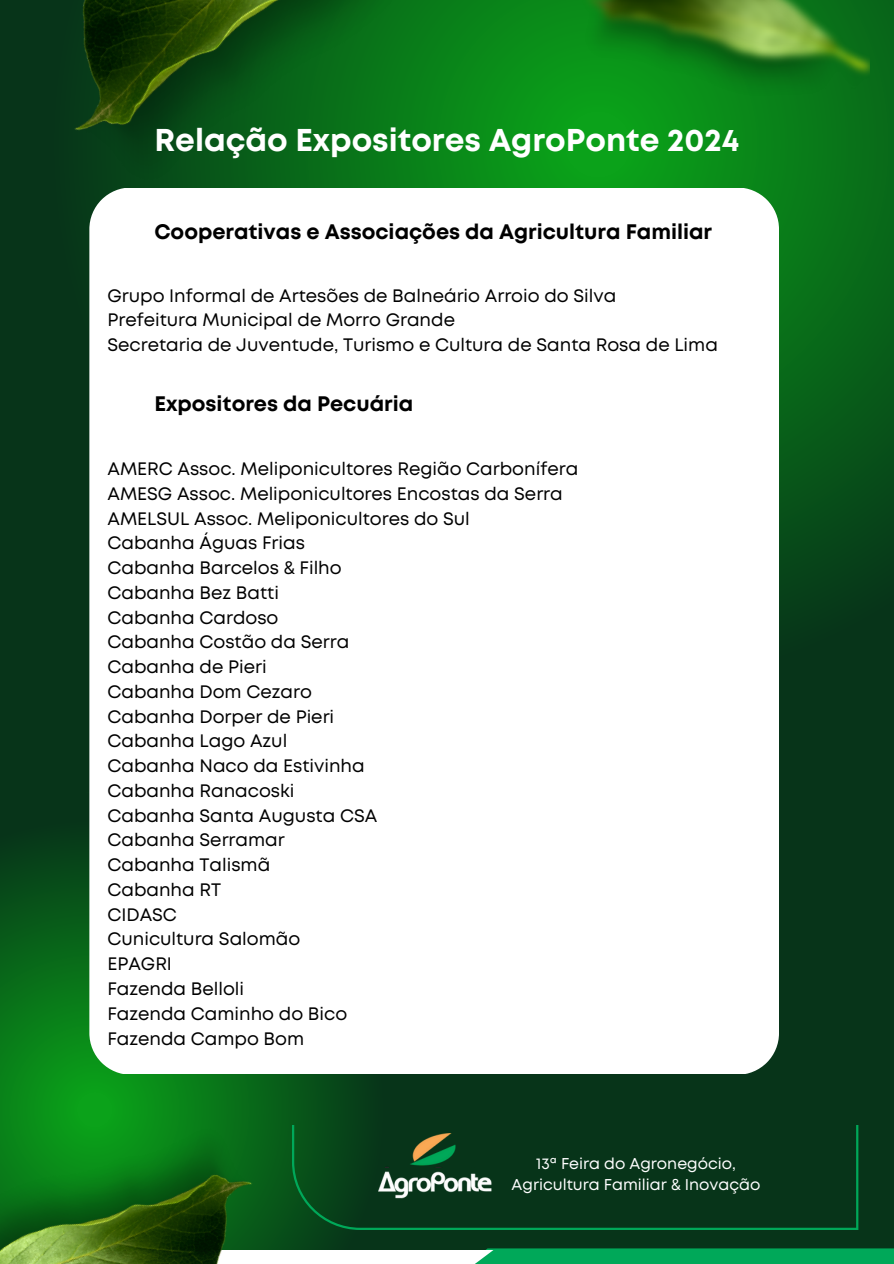
<style>
.page{position:relative;width:894px;height:1264px;background:#fff}
.page>*{position:absolute;margin:0;border:0;box-sizing:border-box;transform-origin:0 0}
.t1{font:700 31.5px "Mont";color:#fff}
.t2{font:700 21px "Mont";color:#000}
.t3{font:18px/24.8px "Mont";color:#000}
.t4{font:15.6px "Mont";color:#fff}
</style>
<div class="page">
<div style="left:0;top:0;width:893px;height:1263px;background:#073419"></div>
<svg style="left:0;top:847px;width:410px;height:401px"></svg>
<svg style="left:519px;top:0;width:374px;height:741px"></svg>
<img style="left:74px;top:0;width:445px;height:187px">
<img style="left:582px;top:0;width:287px;height:99px">
<svg style="left:289px;top:1248px;width:604px;height:15px;background:#48b983"></svg>
<svg style="left:292px;top:1125px;width:566px;height:104px"></svg>
<img style="left:0;top:1067px;width:289px;height:196px">
<img style="left:378px;top:1133px;width:118px;height:34px">
<img style="left:378px;top:1171px;width:118px;height:27px">
<div style="left:89px;top:187px;width:689px;height:886px;background:#fff"></div>
<h3 class="t1" style="left:154px;top:128px;width:586px">Relação Expositores AgroPonte 2024</h3>
<h3 class="t2" style="left:154px;top:224px;width:559px">Cooperativas e Associações da Agricultura Familiar</h3>
<p class="t3" style="left:107px;top:284px;width:612px">Grupo Informal de Artesões de Balneário Arroio do Silva<br>Prefeitura Municipal de Morro Grande<br>Secretaria de Juventude, Turismo e Cultura de Santa Rosa de Lima</p>
<p class="t2" style="left:154px;top:395px;width:260px">Expositores da Pecuária</p>
<p class="t3" style="left:107px;top:457px;width:472px">AMERC Assoc. Meliponicultores Região Carbonífera<br>AMESG Assoc. Meliponicultores Encostas da Serra<br>AMELSUL Assoc. Meliponicultores do Sul<br>Cabanha Águas Frias<br>Cabanha Barcelos &amp; Filho<br>Cabanha Bez Batti<br>Cabanha Cardoso<br>Cabanha Costão da Serra<br>Cabanha de Pieri<br>Cabanha Dom Cezaro<br>Cabanha Dorper de Pieri<br>Cabanha Lago Azul<br>Cabanha Naco da Estivinha<br>Cabanha Ranacoski<br>Cabanha Santa Augusta CSA<br>Cabanha Serramar<br>Cabanha Talismã<br>Cabanha RT<br>CIDASC<br>Cunicultura Salomão<br>EPAGRI<br>Fazenda Belloli<br>Fazenda Caminho do Bico<br>Fazenda Campo Bom</p>
<h1 class="t4" style="left:536px;top:1157px;width:201px">13ª Feira do Agronegócio,</h1>
<h2 class="t4" style="left:511px;top:1179px;width:250px">Agricultura Familiar &amp; Inovação</h2>
</div>
